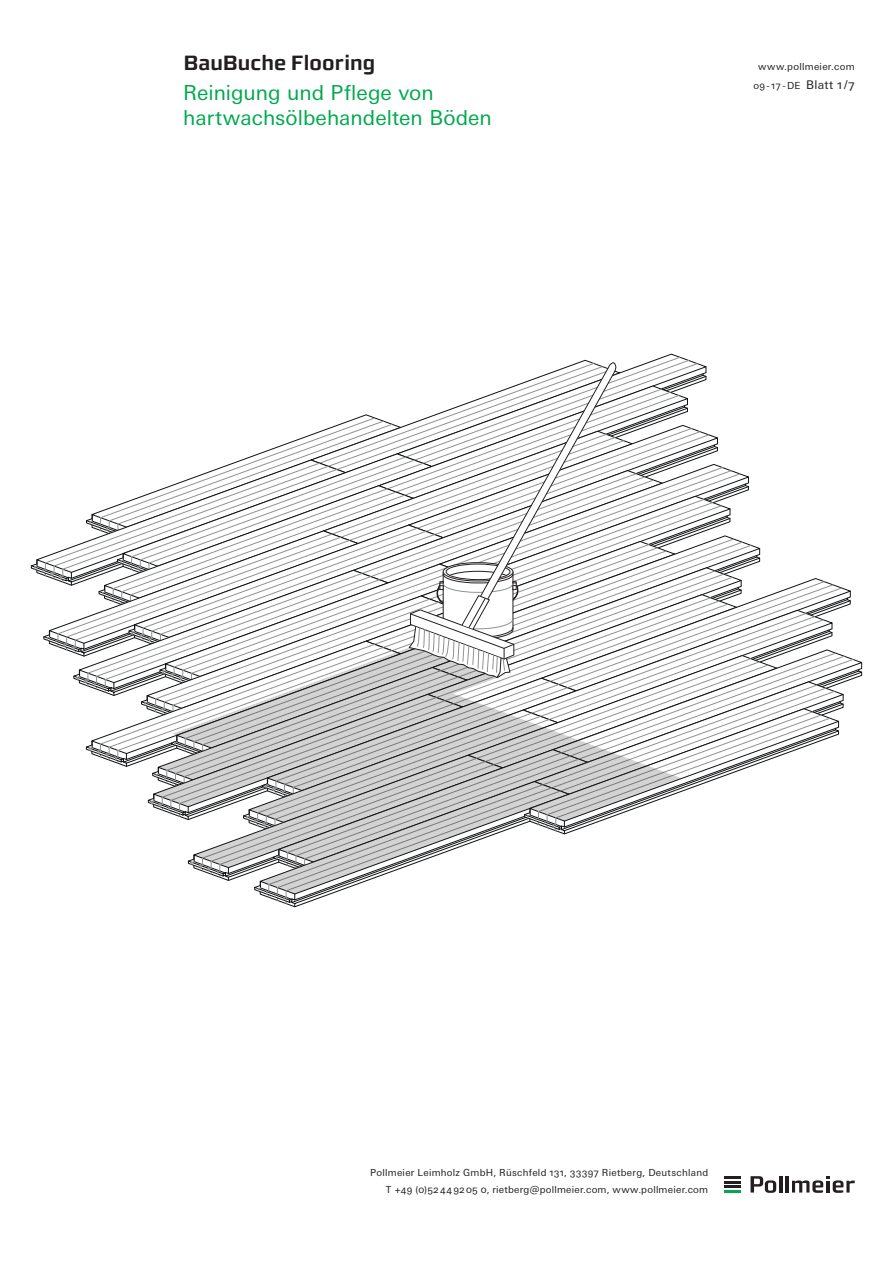
<style>
.page{position:relative;width:893px;height:1263px;background:#fff}
.page>*{position:absolute;margin:0;border:0;box-sizing:border-box;transform-origin:0 0}
.t1{font:20.7px/24.5px "Univers Next W1 G";color:#00a94e}
.t2{font:700 20.7px "Morgan Sans";letter-spacing:.005em;color:#231f20}
.t3{font:9.75px/19.5px "Univers Next W1 G";letter-spacing:.03em;color:#231f20;text-align:center}
.s1{font-size:12px}
</style>
<div class="page">
<svg style="left:724px;top:1176px;width:16px;height:7px"></svg>
<hr style="left:724px;top:1185px;width:16px;height:3px;background:#231f20">
<svg style="left:724px;top:1190px;width:16px;height:2px"></svg>
<hr style="left:779px;top:1176px;width:3px;height:16px;background:#231f20">
<hr style="left:785px;top:1176px;width:3px;height:16px;background:#231f20">
<svg style="left:750px;top:1176px;width:26px;height:17px"></svg>
<svg style="left:792px;top:1176px;width:63px;height:17px"></svg>
<svg style="left:31px;top:353px;width:832px;height:554px"></svg>
<h1 class="t2" style="left:184px;top:50px;width:193px">BauBuche Flooring</h1>
<h1 class="t1" style="left:183px;top:81px;width:310px">Reinigung und Pflege von hartwachsölbehandelten Böden</h1>
<p class="t3" style="left:753px;top:57px;width:103px">www.pollmeier.com o9-17-DE <span class="s1">Blatt 1/7</span></p>
<p class="t3" style="left:370px;top:1164px;width:340px;line-height:16.5px;text-align:right">Pollmeier Leimholz GmbH, Rüschfeld 131, 33397 Rietberg, Deutschland<br>T +49 (0)52449205 0, rietberg@pollmeier.com, www.pollmeier.com</p>
</div>
